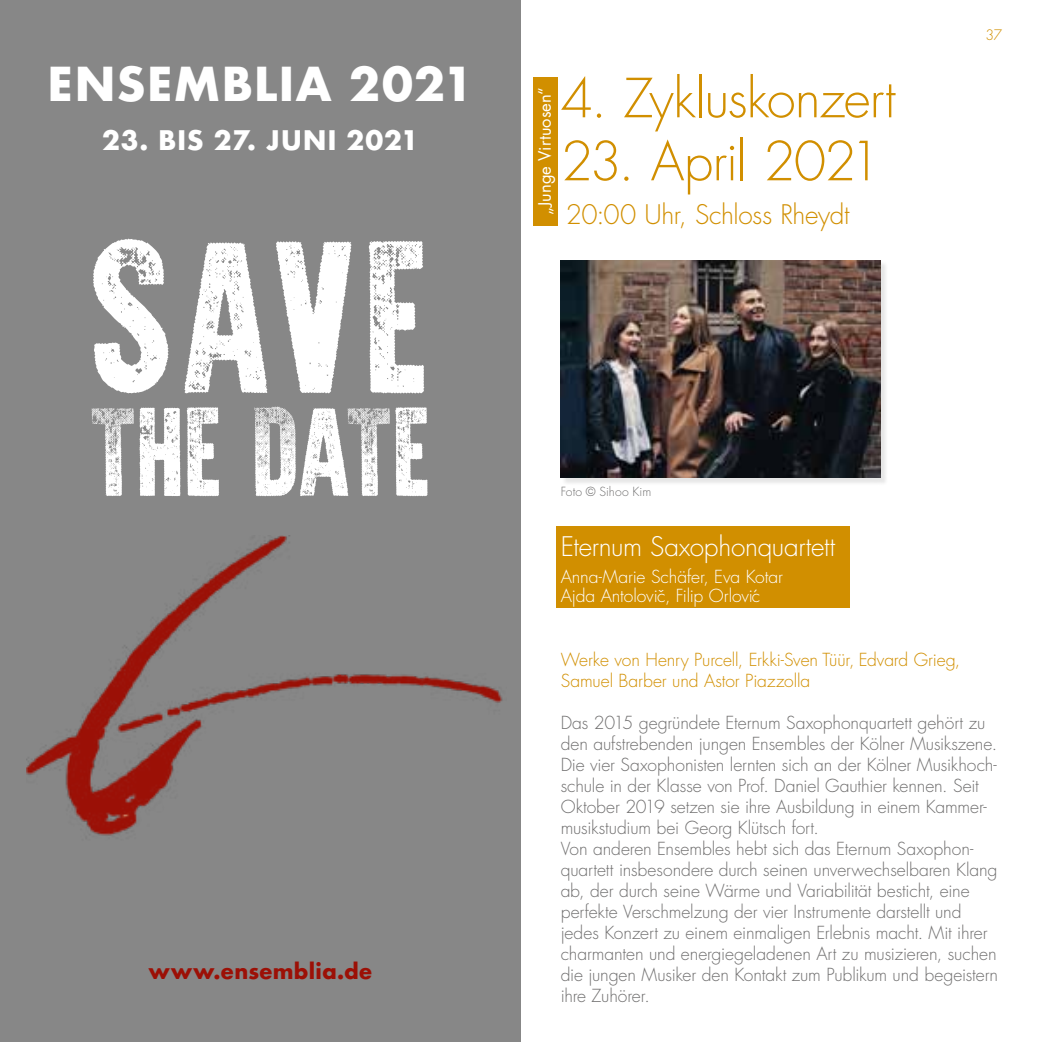
<style>
.page{position:relative;width:1042px;height:1042px;background:#fff}
.page>*{position:absolute;margin:0;border:0;box-sizing:border-box;transform-origin:0 0}
.t1{font:300 52.5px "Futura";letter-spacing:-.025em;color:#d18f00}
.t2{font:700 45.5px "Futura";letter-spacing:.015em;color:#fff}
.t3{font:300 26.25px "Futura";letter-spacing:-.01em;color:#fff}
.t4{font:300 26.25px "Futura";letter-spacing:-.015em;color:#d18f00}
.t5{font:700 26.25px "Futura";letter-spacing:.025em;color:#fff}
.t6{font:700 21px "Futura";letter-spacing:.01em;color:#9c1006}
.t7{font:300 17.5px/21px "Futura";letter-spacing:-.005em;color:#706f6f}
.t8{font:300 17.5px/21px "Futura";letter-spacing:-.005em;color:#d18f00}
.t9{font:300 17.5px/19.2px "Futura";letter-spacing:-.01em;color:#fff}
.t10{font:16.62px "Futura";letter-spacing:.005em;color:#fff}
.t11{font:300 14px "Futura";color:#d18f00}
.t12{font:300 12.25px "Futura";letter-spacing:.01em;color:#706f6f}
</style>
<div class="page">
<div style="left:556px;top:526px;width:294px;height:82px;background:#d18f00"></div>
<div style="left:562px;top:262px;width:326px;height:224px;background:#000;opacity:.1"></div>
<img style="left:561px;top:260px;width:319px;height:218px">
<div style="left:533px;top:77px;width:25px;height:149px;background:#d18f00"></div>
<div style="left:0;top:0;width:521px;height:1042px;background:#878787"></div>
<img style="left:26px;top:535px;width:477px;height:301px">
<svg style="left:92px;top:407px;width:336px;height:89px"></svg>
<svg style="left:93px;top:238px;width:331px;height:155px"></svg>
<h2 class="t2" style="left:47px;top:51px;width:428px">ENSEMBLIA 2021</h2>
<h3 class="t5" style="left:102px;top:121px;width:318px">23. BIS 27. JUNI 2021</h3>
<h1 class="t1" style="left:561px;top:64px;width:336px">4. Zykluskonzert</h1>
<h1 class="t1" style="left:561px;top:127px;width:322px">23. April 2021</h1>
<h3 class="t4" style="left:566px;top:198px;width:285px">20:00 Uhr, Schloss Rheydt</h3>
<p class="t10" style="left:533px;top:215px;width:129px;rotate:-90deg">„Junge Virtuosen“</p>
<p class="t11" style="left:985px;top:26px;width:18px">37</p>
<p class="t6" style="left:148px;top:956px;width:226px">www.ensemblia.de</p>
<p class="t12" style="left:561px;top:484px;width:92px">Foto © Sihoo Kim</p>
<h3 class="t3" style="left:561px;top:529px;width:276px">Eternum Saxophonquartett</h3>
<p class="t9" style="left:561px;top:567px;width:224px">Anna-Marie Schäfer, Eva Kotar<br>Ajda Antoloviˇc, Filip Orlovi´c</p>
<p class="t8" style="left:561px;top:649px;width:401px">Werke von Henry Purcell, Erkki-Sven Tüür, Edvard Grieg,<br>Samuel Barber und Astor Piazzolla</p>
<p class="t7" style="left:561px;top:712px;width:439px">Das 2015 gegründete Eternum Saxophonquartett gehört zu den aufstrebenden jungen Ensembles der Kölner Musikszene.<br>Die vier Saxophonisten lernten sich an der Kölner Musikhoch&shy;schule in der Klasse von Prof. Daniel Gauthier kennen. Seit Oktober 2019 setzen sie ihre Ausbildung in einem Kammer&shy;musikstudium bei Georg Klütsch fort.<br>Von anderen Ensembles hebt sich das Eternum Saxophon&shy;quartett insbesondere durch seinen unverwechselbaren Klang ab, der durch seine Wärme und Variabilität besticht, eine perfekte Verschmelzung der vier Instrumente darstellt und jedes Konzert zu einem einmaligen Erlebnis macht. Mit ihrer charmanten und energiegeladenen Art zu musizieren, suchen die jungen Musiker den Kontakt zum Publikum und begeistern ihre Zuhörer.</p>
</div>
